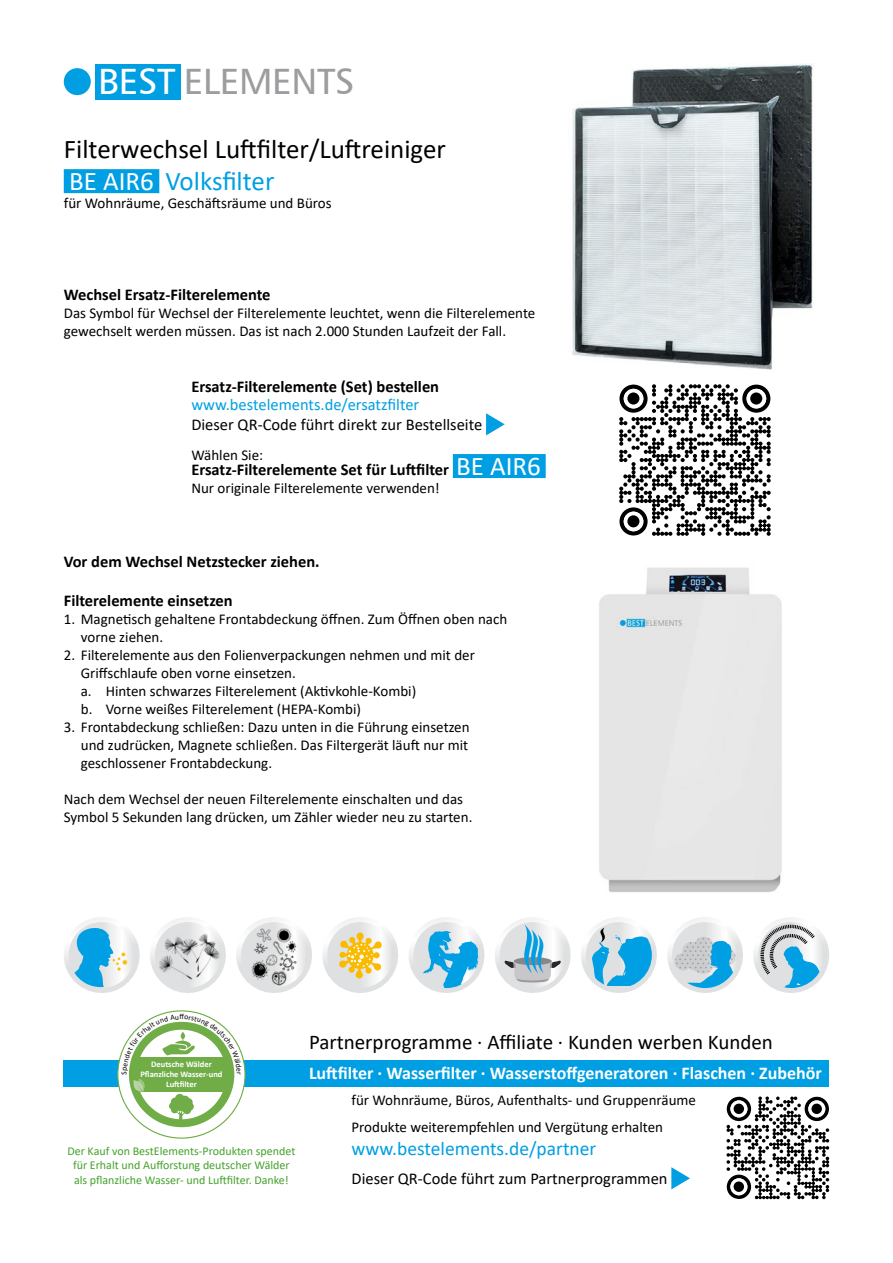
<style>
.page{position:relative;width:893px;height:1263px;background:#fff}
.page>*{position:absolute;margin:0;border:0;box-sizing:border-box;transform-origin:0 0}
.t1{font:36.6px "Humanist 777 BT Roman B";letter-spacing:-.01em;color:#9c9d9f}
.t2{font:27px/32.4px "Calibri";color:#000}
.t3{font:21px "Calibri";color:#000}
.t4{font:19.5px "Calibri";color:#009fe3}
.t5{font:700 18px "Calibri";color:#fff}
.t6{font:700 16.5px "Calibri";color:#000}
.t7{font:16.5px "Calibri";color:#000}
.t8{font:16.5px "Calibri";color:#009fe3}
.t9{font:15px/18px "Calibri";color:#000}
.t10{font:12px/14.4px "Calibri";color:#45a12b;text-align:center}
.t11{font:700 8.55px/10.2px "Calibri";color:#fff;text-align:center}
.s1{color:#fff}
.s2{color:#009fe3}
.s3{font-weight:400;font-size:27px;color:#fff}
</style>
<div class="page">
<img style="left:599px;top:567px;width:183px;height:325px">
<div style="left:64px;top:169px;width:95px;height:24px;background:#009fe3"></div>
<div style="left:95px;top:64px;width:86px;height:35px;background:#009fe3"></div>
<div style="left:64px;top:68px;width:27px;height:27px;background:#009fe3;border-radius:50%"></div>
<div style="left:64px;top:1060px;width:765px;height:26px;background:#009fe3"></div>
<svg style="left:671px;top:1167px;width:19px;height:22px"></svg>
<svg style="left:726px;top:1096px;width:103px;height:103px"></svg>
<div style="left:734px;top:1103px;width:10px;height:11px;background:#000;border-radius:50%"></div>
<div style="left:811px;top:1103px;width:11px;height:11px;background:#000;border-radius:50%"></div>
<div style="left:734px;top:1181px;width:10px;height:11px;background:#000;border-radius:50%"></div>
<div style="left:453px;top:454px;width:93px;height:24px;background:#009fe3"></div>
<svg style="left:486px;top:413px;width:19px;height:22px"></svg>
<svg style="left:619px;top:384px;width:152px;height:152px"></svg>
<div style="left:627px;top:392px;width:12px;height:13px;background:#000;border-radius:50%"></div>
<div style="left:750px;top:392px;width:12px;height:13px;background:#000;border-radius:50%"></div>
<div style="left:627px;top:515px;width:12px;height:12px;background:#000;border-radius:50%"></div>
<svg style="left:64px;top:917px;width:765px;height:76px"></svg>
<svg style="left:118px;top:1011px;width:127px;height:127px"></svg>
<img style="left:572px;top:64px;width:242px;height:306px">
<svg style="left:122px;top:1014px;width:120px;height:108px"></svg>
<h1 class="t1" style="left:98px;top:59px;width:258px"><span class="s1">BEST</span> ELEMENTS</h1>
<h2 class="t2" style="left:64px;top:132px;width:384px">Filterwechsel Luftfilter/Luftreiniger<br><span class="s1">BE AIR6</span> <span class="s2">Volksfilter</span></h2>
<p class="t9" style="left:64px;top:194px;width:269px">für Wohnräume, Geschäftsräume und Büros</p>
<p class="t6" style="left:64px;top:283px;width:208px">Wechsel Ersatz-Filterelemente</p>
<p class="t9" style="left:64px;top:304px;width:473px">Das Symbol für Wechsel der Filterelemente leuchtet, wenn die Filterelemente gewechselt werden müssen. Das ist nach 2.000 Stunden Laufzeit der Fall.</p>
<p class="t6" style="left:191px;top:375px;width:249px">Ersatz-Filterelemente (Set) bestellen</p>
<p class="t8" style="left:191px;top:393px;width:230px">www.bestelements.de/ersatzfilter</p>
<p class="t7" style="left:191px;top:413px;width:292px">Dieser QR-Code führt direkt zur Bestellseite</p>
<p class="t9" style="left:191px;top:446px;width:73px">Wählen Sie:</p>
<p class="t6" style="left:191px;top:458px;width:351px">Ersatz-Filterelemente Set für Luftfilter <span class="s3">BE AIR6</span></p>
<p class="t9" style="left:191px;top:479px;width:250px">Nur originale Filterelemente verwenden!</p>
<p class="t6" style="left:64px;top:549px;width:257px">Vor dem Wechsel Netzstecker ziehen.</p>
<p class="t6" style="left:64px;top:589px;width:170px">Filterelemente einsetzen</p>
<p class="t9" style="left:81px;top:610px;width:428px;text-indent:-17px">1. Magnetisch gehaltene Frontabdeckung öffnen. Zum Öffnen oben nach vorne ziehen.</p>
<p class="t9" style="left:81px;top:646px;width:396px;text-indent:-17px">2. Filterelemente aus den Folienverpackungen nehmen und mit der Griffschlaufe oben vorne einsetzen.<br>a. Hinten schwarzes Filterelement (Aktivkohle-Kombi)<br>b. Vorne weißes Filterelement (HEPA-Kombi)</p>
<p class="t9" style="left:81px;top:718px;width:390px;text-align:justify;text-indent:-17px">3. Frontabdeckung schließen: Dazu unten in die Führung einsetzen und zudrücken, Magnete schließen. Das Filtergerät läuft nur mit geschlossener Frontabdeckung.</p>
<p class="t9" style="left:64px;top:790px;width:410px">Nach dem Wechsel der neuen Filterelemente einschalten und das<br>Symbol 5 Sekunden lang drücken, um Zähler wieder neu zu starten.</p>
<p class="t11" style="left:140px;top:1059px;width:84px">Deutsche Wälder<br>Pflanzliche Wasser-und<br>Luftfilter</p>
<p class="t10" style="left:67px;top:1143px;width:230px">Der Kauf von BestElements-Produkten spendet für Erhalt und Aufforstung deutscher Wälder als pflanzliche Wasser- und Luftfilter. Danke!</p>
<h3 class="t3" style="left:309px;top:1027px;width:465px">Partnerprogramme · Affiliate · Kunden werben Kunden</h3>
<p class="t5" style="left:309px;top:1060px;width:514px">Luftfilter · Wasserfilter · Wasserstoffgeneratoren · Flaschen · Zubehör</p>
<p class="t9" style="left:351px;top:1087px;width:346px;line-height:26.5px">für Wohnräume, Büros, Aufenthalts- und Gruppenräume<br>Produkte weiterempfehlen und Vergütung erhalten</p>
<h3 class="t4" style="left:351px;top:1135px;width:246px">www.bestelements.de/partner</h3>
<p class="t7" style="left:351px;top:1167px;width:318px">Dieser QR-Code führt zum Partnerprogrammen</p>
</div>
